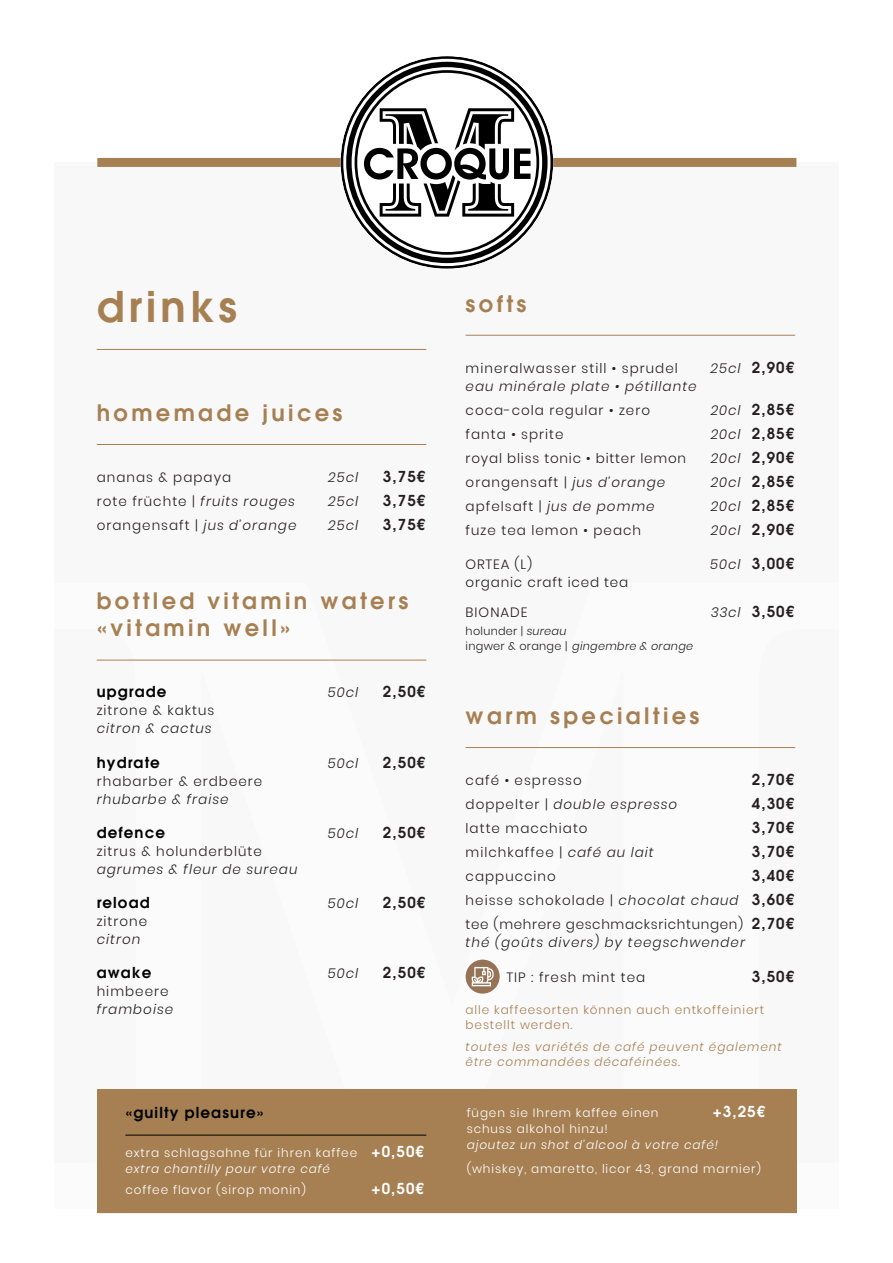
<style>
.page{position:relative;width:893px;height:1263px;background:#fff}
.page>*{position:absolute;margin:0;border:0;box-sizing:border-box;transform-origin:0 0}
.t1{font:600 42px "Avant Garde LT";letter-spacing:.1em;color:#a68053}
.t2{font:600 22.5px "Avant Garde LT";letter-spacing:.15em;color:#a68053}
.t3{font:600 15px "Avant Garde LT";letter-spacing:.075em;color:#231f20}
.t4{font:600 15px "Avant Garde LT";letter-spacing:.075em;color:#000}
.t5{font:600 15px "Avant Garde LT";color:#fff}
.t6{font:300 13.5px "Poppins";letter-spacing:.075em;color:#231f20}
.t7{font:italic 300 13.5px "Poppins";letter-spacing:.075em;color:#231f20}
.t8{font:300 13.5px/18px "Poppins";letter-spacing:.05em;color:#231f20}
.t9{font:300 12px "Poppins";letter-spacing:.075em;color:#fff}
.t10{font:italic 300 12px/15px "Poppins";letter-spacing:.075em;color:#a68053}
.t11{font:italic 300 12px "Poppins";letter-spacing:.075em;color:#fff}
.t12{font:300 12px/15px "Poppins";letter-spacing:.075em;color:#a68053}
.t13{font:italic 300 11.25px "Poppins";letter-spacing:.025em;color:#231f20}
.t14{font:300 11.25px "Poppins";letter-spacing:.025em;color:#231f20}
.s1{font-style:italic}
.s2{font-family:"Avant Garde LT";font-weight:600;font-size:15px}
.s3{font-family:"Poppins";font-weight:300;font-style:italic;font-size:13.5px}
.s4{font-style:normal}
</style>
<div class="page">
<div style="left:54px;top:162px;width:785px;height:1047px;background:#f9f8f8"></div>
<div style="left:97px;top:158px;width:699px;height:9px;background:#a68053"></div>
<svg style="left:341px;top:56px;width:212px;height:213px"></svg>
<svg style="left:346px;top:62px;width:202px;height:201px"></svg>
<hr style="left:97px;top:444px;width:329px;height:1px;background:#a68053">
<hr style="left:466px;top:335px;width:329px;height:1px;background:#a68053">
<hr style="left:466px;top:747px;width:329px;height:1px;background:#a68053">
<svg style="left:466px;top:959px;width:34px;height:35px"></svg>
<svg style="left:472px;top:967px;width:22px;height:19px"></svg>
<hr style="left:97px;top:349px;width:329px;height:1px;background:#a68053">
<hr style="left:97px;top:660px;width:329px;height:1px;background:#a68053">
<div style="left:97px;top:1090px;width:699px;height:123px;background:#a68053"></div>
<hr style="left:125px;top:1135px;width:301px;height:1px;background:#000">
<p class="t1" style="left:97px;top:279px;width:142px">drinks</p>
<p class="t2" style="left:97px;top:398px;width:247px">homemade juices</p>
<p class="t6" style="left:97px;top:470px;width:136px">ananas &amp; papaya</p>
<p class="t7" style="left:328px;top:470px;width:32px">25cl</p>
<p class="t3" style="left:383px;top:467px;width:44px">3,75€</p>
<p class="t6" style="left:97px;top:494px;width:200px">rote früchte | <span class="s1">fruits rouges</span></p>
<p class="t7" style="left:328px;top:494px;width:32px">25cl</p>
<p class="t3" style="left:383px;top:491px;width:44px">3,75€</p>
<p class="t6" style="left:97px;top:518px;width:201px">orangensaft | <span class="s1">jus d’orange</span></p>
<p class="t7" style="left:328px;top:518px;width:32px">25cl</p>
<p class="t3" style="left:383px;top:515px;width:44px">3,75€</p>
<p class="t2" style="left:97px;top:586px;width:313px">bottled vitamin waters</p>
<p class="t2" style="left:97px;top:613px;width:195px">«vitamin well»</p>
<p class="t4" style="left:97px;top:682px;width:71px">upgrade</p>
<p class="t7" style="left:328px;top:685px;width:32px">50cl</p>
<p class="t3" style="left:383px;top:682px;width:44px">2,50€</p>
<p class="t6" style="left:97px;top:703px;width:119px">zitrone &amp; kaktus</p>
<p class="t7" style="left:97px;top:721px;width:116px">citron &amp; cactus</p>
<p class="t4" style="left:97px;top:752px;width:65px">hydrate</p>
<p class="t7" style="left:328px;top:755px;width:32px">50cl</p>
<p class="t3" style="left:383px;top:752px;width:44px">2,50€</p>
<p class="t6" style="left:97px;top:773px;width:167px">rhabarber &amp; erdbeere</p>
<p class="t7" style="left:97px;top:791px;width:133px">rhubarbe &amp; fraise</p>
<p class="t4" style="left:97px;top:822px;width:70px">defence</p>
<p class="t7" style="left:328px;top:825px;width:32px">50cl</p>
<p class="t3" style="left:383px;top:822px;width:44px">2,50€</p>
<p class="t6" style="left:97px;top:843px;width:167px">zitrus &amp; holunderblüte</p>
<p class="t7" style="left:97px;top:861px;width:202px">agrumes &amp; fleur de sureau</p>
<p class="t4" style="left:97px;top:893px;width:54px">reload</p>
<p class="t7" style="left:328px;top:895px;width:32px">50cl</p>
<p class="t3" style="left:383px;top:893px;width:44px">2,50€</p>
<p class="t6" style="left:97px;top:913px;width:52px">zitrone</p>
<p class="t7" style="left:97px;top:931px;width:45px">citron</p>
<p class="t4" style="left:97px;top:963px;width:56px">awake</p>
<p class="t7" style="left:328px;top:966px;width:32px">50cl</p>
<p class="t3" style="left:383px;top:963px;width:44px">2,50€</p>
<p class="t6" style="left:97px;top:984px;width:73px">himbeere</p>
<p class="t7" style="left:97px;top:1002px;width:78px">framboise</p>
<p class="t4" style="left:125px;top:1103px;width:140px">«guilty pleasure»</p>
<p class="t9" style="left:125px;top:1146px;width:300px">extra schlagsahne für ihren kaffee <span class="s2">+0,50€</span></p>
<p class="t11" style="left:125px;top:1162px;width:206px">extra chantilly pour votre café</p>
<p class="t9" style="left:125px;top:1183px;width:182px">coffee flavor (sirop monin)</p>
<p class="t5" style="left:372px;top:1178px;width:54px">+0,50€</p>
<p class="t2" style="left:466px;top:289px;width:62px">softs</p>
<p class="t6" style="left:466px;top:360px;width:214px">mineralwasser still • sprudel</p>
<p class="t3" style="left:711px;top:358px;width:85px"><span class="s3">25cl</span> 2,90€</p>
<p class="t7" style="left:466px;top:378px;width:233px">eau minérale plate • pétillante</p>
<p class="t6" style="left:466px;top:402px;width:186px">coca-cola regular • zero</p>
<p class="t3" style="left:711px;top:400px;width:85px"><span class="s3">20cl</span> 2,85€</p>
<p class="t6" style="left:466px;top:426px;width:100px">fanta • sprite</p>
<p class="t3" style="left:711px;top:424px;width:85px"><span class="s3">20cl</span> 2,85€</p>
<p class="t6" style="left:466px;top:450px;width:222px">royal bliss tonic • bitter lemon</p>
<p class="t3" style="left:711px;top:448px;width:85px"><span class="s3">20cl</span> 2,90€</p>
<p class="t6" style="left:466px;top:474px;width:201px">orangensaft | <span class="s1">jus d’orange</span></p>
<p class="t3" style="left:711px;top:472px;width:85px"><span class="s3">20cl</span> 2,85€</p>
<p class="t6" style="left:466px;top:498px;width:191px">apfelsaft | <span class="s1">jus de pomme</span></p>
<p class="t3" style="left:711px;top:496px;width:85px"><span class="s3">20cl</span> 2,85€</p>
<p class="t6" style="left:466px;top:522px;width:177px">fuze tea lemon • peach</p>
<p class="t3" style="left:711px;top:520px;width:85px"><span class="s3">20cl</span> 2,90€</p>
<p class="t6" style="left:466px;top:557px;width:68px">ORTEA (L)</p>
<p class="t3" style="left:710px;top:554px;width:85px"><span class="s3">50cl</span> 3,00€</p>
<p class="t6" style="left:466px;top:575px;width:164px">organic craft iced tea</p>
<p class="t6" style="left:466px;top:605px;width:63px">BIONADE</p>
<p class="t3" style="left:711px;top:602px;width:84px"><span class="s3">33cl</span> 3,50€</p>
<p class="t14" style="left:466px;top:625px;width:102px">holunder | <span class="s1">sureau</span></p>
<p class="t13" style="left:466px;top:640px;width:229px"><span class="s4">ingwer &amp; orange |</span> gingembre &amp; orange</p>
<p class="t2" style="left:466px;top:701px;width:235px">warm specialties</p>
<p class="t6" style="left:466px;top:773px;width:118px">café • espresso</p>
<p class="t3" style="left:752px;top:770px;width:44px">2,70€</p>
<p class="t7" style="left:466px;top:797px;width:213px"><span class="s4">doppelter |</span> double espresso</p>
<p class="t3" style="left:752px;top:794px;width:44px">4,30€</p>
<p class="t6" style="left:466px;top:821px;width:123px">latte macchiato</p>
<p class="t3" style="left:752px;top:818px;width:44px">3,70€</p>
<p class="t6" style="left:466px;top:845px;width:190px">milchkaffee | <span class="s1">café au lait</span></p>
<p class="t3" style="left:752px;top:842px;width:44px">3,70€</p>
<p class="t6" style="left:466px;top:869px;width:92px">cappuccino</p>
<p class="t3" style="left:752px;top:866px;width:44px">3,40€</p>
<p class="t6" style="left:466px;top:893px;width:330px">heisse schokolade | <span class="s1">chocolat chaud</span> <span class="s2">3,60€</span></p>
<p class="t8" style="left:466px;top:916px;width:330px">tee (mehrere geschmacksrichtungen) <span class="s2">2,70€ </span><span class="s1">thé (goûts divers) by teegschwender</span></p>
<p class="t6" style="left:506px;top:969px;width:140px">TIP : fresh mint tea</p>
<p class="t3" style="left:752px;top:966px;width:44px">3,50€</p>
<p class="t12" style="left:466px;top:1003px;width:300px">alle kaffeesorten können auch entkoffeiniert bestellt werden.</p>
<p class="t10" style="left:466px;top:1039px;width:318px">toutes les variétés de café peuvent également être commandées décaféinées.</p>
<p class="t9" style="left:467px;top:1106px;width:193px">fügen sie Ihrem kaffee einen</p>
<p class="t5" style="left:713px;top:1102px;width:54px">+3,25€</p>
<p class="t9" style="left:467px;top:1122px;width:143px">schuss alkohol hinzu!</p>
<p class="t11" style="left:467px;top:1137px;width:253px">ajoutez un shot d’alcool à votre café!</p>
<p class="t9" style="left:467px;top:1161px;width:296px">(whiskey, amaretto, licor 43, grand marnier)</p>
</div>
